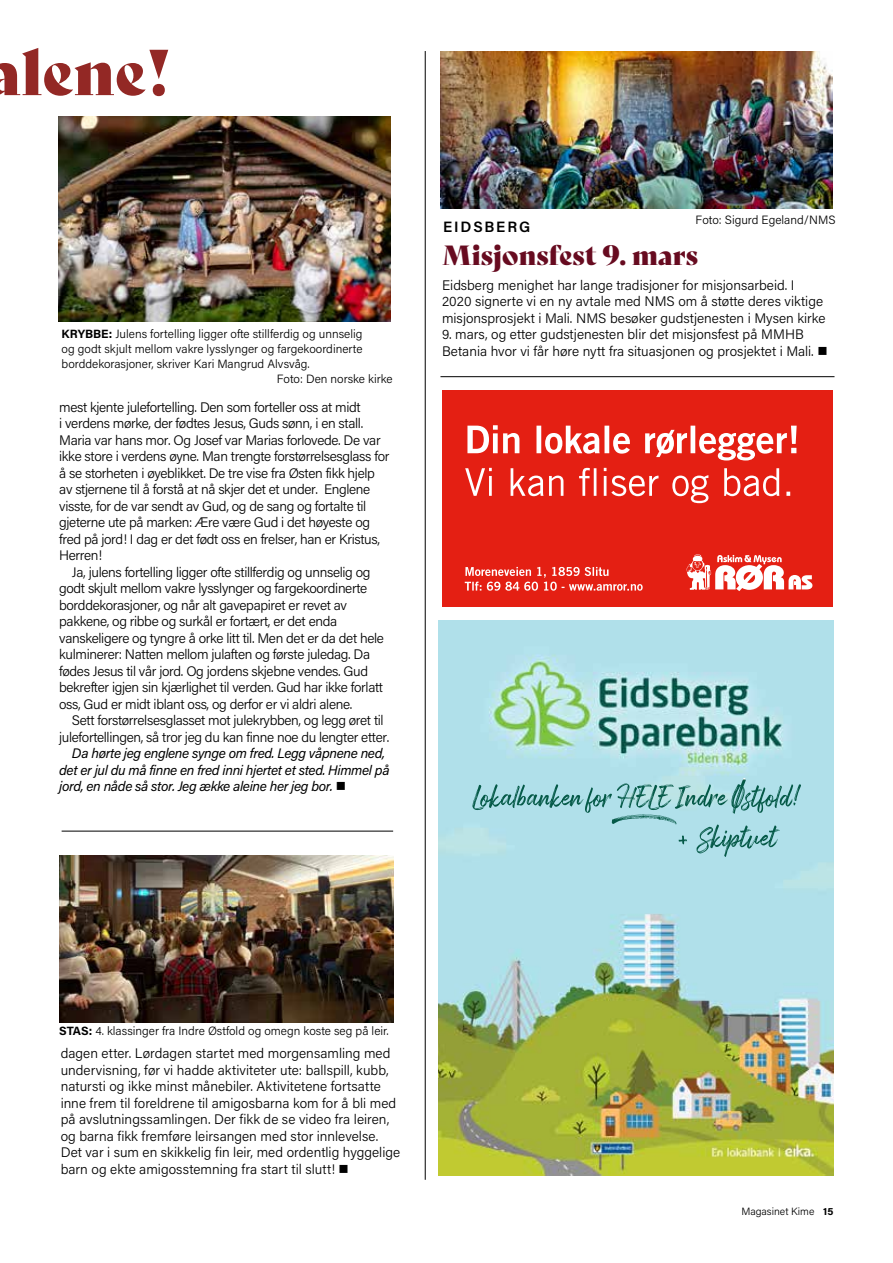
<style>
.page{position:relative;width:893px;height:1263px;background:#fff}
.page>*{position:absolute;margin:0;border:0;box-sizing:border-box;transform-origin:0 0}
.t1{font:63px "Bely Display";letter-spacing:-.005em;color:#932825}
.t2{font:27px "Bely Display";color:#670b20}
.t3{font:600 15px "Acumin Pro";letter-spacing:.125em;color:#000}
.t4{font:300 13.8px/16.5px "Acumin Pro";letter-spacing:-.025em;color:#000}
.t5{font:300 13.8px/16.5px "Acumin Pro";letter-spacing:.005em;color:#000}
.t6{font:300 13.8px/16.5px "Acumin Pro";color:#000}
.t7{font:italic 13.8px/16.5px "Acumin Pro";letter-spacing:-.025em;color:#000}
.t8{font:300 12px "Acumin Pro";color:#000}
.t9{font:300 10.5px "Acumin Pro";color:#000}
.s1{font-weight:700}
</style>
<div class="page">
<img style="left:439px;top:620px;width:394px;height:555px">
<hr style="left:425px;top:51px;width:1px;height:1129px;background:#000">
<hr style="left:440px;top:376px;width:394px;height:1px;background:#000">
<div style="left:442px;top:390px;width:390px;height:217px;background:#e41f13"></div>
<svg style="left:465px;top:468px;width:325px;height:35px"></svg>
<svg style="left:467px;top:425px;width:330px;height:35px"></svg>
<svg style="left:686px;top:554px;width:126px;height:37px"></svg>
<svg style="left:465px;top:567px;width:178px;height:24px"></svg>
<img style="left:441px;top:51px;width:391px;height:157px">
<img style="left:58px;top:117px;width:333px;height:205px">
<img style="left:59px;top:856px;width:334px;height:166px">
<hr style="left:62px;top:831px;width:331px;height:1px;background:#000">
<h1 class="t1" style="left:-13px;top:22px;width:187px">alene!</h1>
<p class="t8" style="left:62px;top:325px;width:302px"><span class="s1">KRYBBE:</span> Julens fortelling ligger ofte stillferdig og unnselig</p>
<p class="t8" style="left:62px;top:340px;width:302px">og godt skjult mellom vakre lysslynger og fargekoordinerte</p>
<p class="t8" style="left:62px;top:355px;width:249px">borddekorasjoner, skriver Kari Mangrud Alvsvåg.</p>
<p class="t8" style="left:277px;top:370px;width:117px">Foto: Den norske kirke</p>
<p class="t4" style="left:59px;top:398px;width:332px">mest kjente julefortelling. Den som forteller oss at midt<br>i verdens mørke, der fødtes Jesus, Guds sønn, i en stall.<br>Maria var hans mor. Og Josef var Marias forlovede. De var ikke store i verdens øyne. Man trengte forstørrelsesglass for å se storheten i øyeblikket. De tre vise fra Østen fikk hjelp av stjernene til å forstå at nå skjer det et under. Englene visste, for de var sendt av Gud, og de sang og fortalte til gjeterne ute på marken: Ære være Gud i det høyeste og fred på jord! I dag er det født oss en frelser, han er Kristus, Herren!</p>
<p class="t4" style="left:59px;top:563px;width:326px;text-indent:13px">Ja, julens fortelling ligger ofte stillferdig og unnselig og godt skjult mellom vakre lysslynger og fargekoordinerte borddekorasjoner, og når alt gavepapiret er revet av pakkene, og ribbe og surkål er fortært, er det enda vanskeligere og tyngre å orke litt til. Men det er da det hele kulminerer: Natten mellom julaften og første juledag. Da fødes Jesus til vår jord. Og jordens skjebne vendes. Gud bekrefter igjen sin kjærlighet til verden. Gud har ikke forlatt oss, Gud er midt iblant oss, og derfor er vi aldri alene.</p>
<p class="t4" style="left:59px;top:712px;width:332px;text-align:center">Sett forstørrelsesglasset mot julekrybben, og legg øret til julefortellingen, så tror jeg du kan finne noe du lengter etter.</p>
<p class="t7" style="left:59px;top:744px;width:332px;text-indent:13px">Da hørte jeg englene synge om fred. Legg våpnene ned, det er jul du må finne en fred inni hjertet et sted. Himmel på jord, en nåde så stor. Jeg ække aleine her jeg bor. ■</p>
<p class="t3" style="left:443px;top:216px;width:89px">EIDSBERG</p>
<p class="t8" style="left:696px;top:211px;width:141px">Foto: Sigurd Egeland/NMS</p>
<h2 class="t2" style="left:443px;top:233px;width:257px">Misjonsfest 9. mars</h2>
<p class="t6" style="left:442px;top:276px;width:385px">Eidsberg menighet har lange tradisjoner for misjonsarbeid. I<br>2020 signerte vi en ny avtale med NMS om å støtte deres viktige misjonsprosjekt i Mali. NMS besøker gudstjenesten i Mysen kirke</p>
<p class="t6" style="left:442px;top:326px;width:387px">9. mars, og etter gudstjenesten blir det misjonsfest på MMHB<br>Betania hvor vi får høre nytt fra situasjonen og prosjektet i Mali. ■</p>
<p class="t8" style="left:59px;top:1023px;width:331px"><span class="s1">STAS:</span> 4. klassinger fra Indre Østfold og omegn koste seg på leir.</p>
<p class="t5" style="left:61px;top:1045px;width:341px">dagen etter. Lørdagen startet med morgensamling med undervisning, før vi hadde aktiviteter ute: ballspill, kubb, natursti og ikke minst månebiler. Aktivitetene fortsatte inne frem til foreldrene til amigosbarna kom for å bli med på avslutningssamlingen. Der fikk de se video fra leiren, og barna fikk fremføre leirsangen med stor innlevelse.<br>Det var i sum en skikkelig fin leir, med ordentlig hyggelige barn og ekte amigosstemning fra start til slutt! ■</p>
<p class="t9" style="left:741px;top:1204px;width:93px">Magasinet Kime <span class="s1">15</span></p>
</div>
